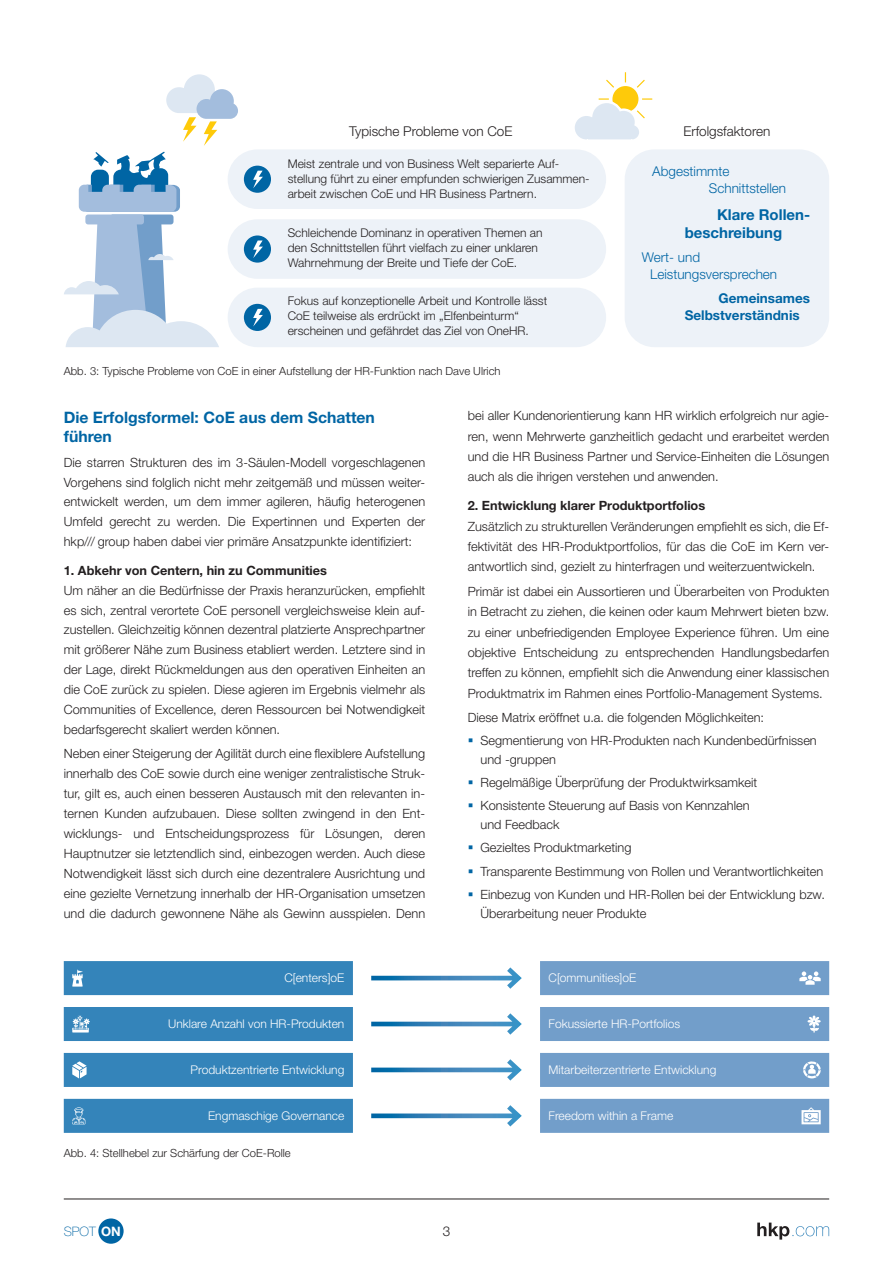
<style>
.page{position:relative;width:893px;height:1263px;background:#fff}
.page>*{position:absolute;margin:0;border:0;box-sizing:border-box;transform-origin:0 0}
.t1{font:700 15.75px/20px "Helvetica Neue LT Std";color:#0065a4}
.t2{font:700 15px "Helvetica Neue LT Std";color:#0065a4}
.t3{font:300 13.5px "Helvetica Neue LT Std";color:#0065a4}
.Hintergrundinformationen{font:300 13.5px "Helvetica Neue LT Std";color:#231f20}
.t4{font:700 13.5px "Helvetica Neue LT Std";color:#0065a4}
.SPOT_ON{font:100 13.05px "Helvetica Neue LT Std";color:#0065a4}
.Copy{font:300 12.75px/20px "Helvetica Neue LT Std";color:#231f20;text-align:justify}
.Copy-2{font:700 12.75px "Helvetica Neue LT Std";color:#231f20}
.t5{font:300 12px/15px "Helvetica Neue LT Std";color:#231f20}
.Copy-3{font:300 12px "Helvetica Neue LT Std";color:#fff}
.Figure{font:300 11.25px "Helvetica Neue LT Std";color:#231f20}
.s1{font-weight:700;color:#fff}
</style>
<div class="page">
<svg style="left:757px;top:1222px;width:72px;height:17px"></svg>
<hr style="left:64px;top:1199px;width:765px;height:1px;background:#231f20">
<div style="left:98px;top:1218px;width:26px;height:26px;background:#0065a4;border-radius:50%"></div>
<div style="left:228px;top:288px;width:378px;height:59px;background:#edf2f8;border-radius:30px"></div>
<div style="left:244px;top:304px;width:27px;height:27px;background:#0065a4;border-radius:50%"></div>
<svg style="left:253px;top:309px;width:10px;height:17px"></svg>
<div style="left:228px;top:219px;width:378px;height:60px;background:#edf2f8;border-radius:30px"></div>
<div style="left:244px;top:235px;width:27px;height:28px;background:#0065a4;border-radius:50%"></div>
<svg style="left:253px;top:240px;width:10px;height:18px"></svg>
<div style="left:228px;top:149px;width:378px;height:60px;background:#edf2f8;border-radius:30px"></div>
<svg style="left:64px;top:152px;width:155px;height:195px"></svg>
<svg style="left:166px;top:74px;width:72px;height:72px"></svg>
<div style="left:612px;top:86px;width:26px;height:26px;background:#feca0a;border-radius:50%"></div>
<svg style="left:606px;top:79px;width:8px;height:9px"></svg>
<svg style="left:637px;top:79px;width:8px;height:9px"></svg>
<svg style="left:575px;top:98px;width:77px;height:42px"></svg>
<div style="left:244px;top:166px;width:27px;height:27px;background:#0065a4;border-radius:50%"></div>
<svg style="left:253px;top:171px;width:10px;height:17px"></svg>
<div style="left:625px;top:149px;width:204px;height:198px;background:#edf2f8;border-radius:30px"></div>
<div style="left:64px;top:961px;width:289px;height:34px;background:#3484ba"></div>
<div style="left:64px;top:1007px;width:289px;height:34px;background:#3484ba"></div>
<div style="left:64px;top:1053px;width:289px;height:34px;background:#3484ba"></div>
<div style="left:64px;top:1099px;width:289px;height:34px;background:#3484ba"></div>
<div style="left:540px;top:961px;width:289px;height:34px;background:#729eca"></div>
<div style="left:540px;top:1007px;width:289px;height:34px;background:#729eca"></div>
<div style="left:540px;top:1053px;width:289px;height:34px;background:#729eca"></div>
<div style="left:540px;top:1099px;width:289px;height:34px;background:#729eca"></div>
<svg style="left:371px;top:967px;width:151px;height:22px"></svg>
<svg style="left:371px;top:1013px;width:151px;height:22px"></svg>
<svg style="left:371px;top:1059px;width:151px;height:21px"></svg>
<svg style="left:371px;top:1105px;width:151px;height:21px"></svg>
<p class="Hintergrundinformationen" style="left:349px;top:123px;width:165px">Typische Probleme von CoE</p>
<p class="Hintergrundinformationen" style="left:683px;top:123px;width:88px">Erfolgsfaktoren</p>
<p class="t3" style="left:652px;top:163px;width:79px">Abgestimmte</p>
<p class="t3" style="left:709px;top:180px;width:79px">Schnittstellen</p>
<p class="t2" style="left:717px;top:205px;width:95px">Klare Rollen-</p>
<p class="t2" style="left:685px;top:223px;width:99px">beschreibung</p>
<p class="t3" style="left:642px;top:249px;width:60px">Wert- und</p>
<p class="t3" style="left:650px;top:266px;width:129px">Leistungsversprechen</p>
<p class="t4" style="left:718px;top:290px;width:93px">Gemeinsames</p>
<p class="t4" style="left:685px;top:306px;width:117px">Selbstverständnis</p>
<p class="t5" style="left:288px;top:156px;width:304px">Meist zentrale und von Business Welt separierte Auf&shy;stellung führt zu einer empfunden schwierigen Zusammen&shy;arbeit zwischen CoE und HR Business Partnern.</p>
<p class="t5" style="left:288px;top:225px;width:256px">Schleichende Dominanz in operativen Themen an den Schnittstellen führt vielfach zu einer unklaren<br>Wahrnehmung der Breite und Tiefe der CoE.</p>
<p class="t5" style="left:288px;top:293px;width:261px">Fokus auf konzeptionelle Arbeit und Kontrolle lässt<br>CoE teilweise als erdrückt im „Elfenbeinturm“ erscheinen und gefährdet das Ziel von OneHR.</p>
<p class="Figure" style="left:64px;top:364px;width:438px">Abb. 3: Typische Probleme von CoE in einer Aufstellung der HR-Funktion nach Dave Ulrich</p>
<p class="t1" style="left:64px;top:407px;width:313px">Die Erfolgsformel: CoE aus dem Schatten führen</p>
<p class="Copy" style="left:64px;top:452px;width:363px">Die starren Strukturen des im 3-Säulen-Modell vorgeschlagenen Vorgehens sind folglich nicht mehr zeitgemäß und müssen weiter&shy;entwickelt werden, um dem immer agileren, häufig heterogenen Umfeld gerecht zu werden. Die Expertinnen und Experten der hkp/// group haben dabei vier primäre Ansatzpunkte identifiziert:</p>
<p class="Copy-2" style="left:64px;top:562px;width:265px">1. Abkehr von Centern, hin zu Communities</p>
<p class="Copy" style="left:64px;top:580px;width:363px">Um näher an die Bedürfnisse der Praxis heranzurücken, empfiehlt es sich, zentral verortete CoE personell vergleichsweise klein auf&shy;zustellen. Gleichzeitig können dezentral platzierte Ansprechpartner mit größerer Nähe zum Business etabliert werden. Letztere sind in der Lage, direkt Rückmeldungen aus den operativen Einheiten an die CoE zurück zu spielen. Diese agieren im Ergebnis vielmehr als Communities of Excellence, deren Ressourcen bei Notwendigkeit bedarfsgerecht skaliert werden können.</p>
<p class="Copy" style="left:64px;top:743px;width:363px">Neben einer Steigerung der Agilität durch eine flexiblere Aufstellung innerhalb des CoE sowie durch eine weniger zentralistische Struk&shy;tur, gilt es, auch einen besseren Austausch mit den relevanten in&shy;ternen Kunden aufzubauen. Diese sollten zwingend in den Ent&shy;wicklungs- und Entscheidungsprozess für Lösungen, deren Hauptnutzer sie letztendlich sind, einbezogen werden. Auch diese Notwendigkeit lässt sich durch eine dezentralere Ausrichtung und eine gezielte Vernetzung innerhalb der HR-Organisation umsetzen und die dadurch gewonnene Nähe als Gewinn ausspielen. Denn</p>
<p class="Copy-3" style="left:284px;top:971px;width:62px">C[enters]oE</p>
<p class="Copy-3" style="left:168px;top:1017px;width:178px">Unklare Anzahl von HR-Produkten</p>
<p class="Copy-3" style="left:191px;top:1062px;width:155px">Produktzentrierte Entwicklung</p>
<p class="Copy-3" style="left:208px;top:1108px;width:138px">Engmaschige Governance</p>
<p class="Figure" style="left:64px;top:1146px;width:228px">Abb. 4: Stellhebel zur Schärfung der CoE-Rolle</p>
<p class="Copy" style="left:468px;top:405px;width:363px;line-height:20.4px">bei aller Kundenorientierung kann HR wirklich erfolgreich nur agie&shy;ren, wenn Mehrwerte ganzheitlich gedacht und erarbeitet werden und die HR Business Partner und Service-Einheiten die Lösungen auch als die ihrigen verstehen und anwenden.</p>
<p class="Copy-2" style="left:468px;top:498px;width:239px">2. Entwicklung klarer Produktportfolios</p>
<p class="Copy" style="left:468px;top:516px;width:363px;line-height:20.4px">Zusätzlich zu strukturellen Veränderungen empfiehlt es sich, die Ef&shy;fektivität des HR-Produktportfolios, für das die CoE im Kern ver&shy;antwortlich sind, gezielt zu hinterfragen und weiterzuentwickeln.</p>
<p class="Copy" style="left:468px;top:581px;width:363px;line-height:20.4px">Primär ist dabei ein Aussortieren und Überarbeiten von Produkten in Betracht zu ziehen, die keinen oder kaum Mehrwert bieten bzw. zu einer unbefriedigenden Employee Experience führen. Um eine objektive Entscheidung zu entsprechenden Handlungsbedarfen treffen zu können, empfiehlt sich die Anwendung einer klassischen Produktmatrix im Rahmen eines Portfolio-Management Systems.</p>
<p class="Copy" style="left:468px;top:707px;width:298px">Diese Matrix eröffnet u.a. die folgenden Möglichkeiten:</p>
<p class="Copy" style="left:480px;top:731px;width:338px;line-height:18.9px">Segmentierung von HR-Produkten nach Kundenbedürfnissen und -gruppen</p>
<p class="Copy" style="left:480px;top:773px;width:278px">Regelmäßige Überprüfung der Produktwirksamkeit</p>
<p class="Copy" style="left:480px;top:796px;width:270px;line-height:18.9px">Konsistente Steuerung auf Basis von Kennzahlen und Feedback</p>
<p class="Copy" style="left:480px;top:838px;width:152px">Gezieltes Produktmarketing</p>
<p class="Copy" style="left:480px;top:861px;width:344px">Transparente Bestimmung von Rollen und Verantwortlichkeiten</p>
<p class="Copy" style="left:480px;top:884px;width:346px;line-height:18.9px">Einbezug von Kunden und HR-Rollen bei der Entwicklung bzw.<br>Überarbeitung neuer Produkte</p>
<p class="Copy-3" style="left:549px;top:971px;width:89px">C[ommunities]oE</p>
<p class="Copy-3" style="left:549px;top:1017px;width:133px">Fokussierte HR-Portfolios</p>
<p class="Copy-3" style="left:549px;top:1062px;width:169px">Mitarbeiterzentrierte Entwicklung</p>
<p class="Copy-3" style="left:549px;top:1108px;width:126px">Freedom within a Frame</p>
<p class="SPOT_ON" style="left:64px;top:1223px;width:59px">SPOT <span class="s1">ON</span></p>
<p class="Hintergrundinformationen" style="left:443px;top:1223px;width:9px">3</p>
</div>
